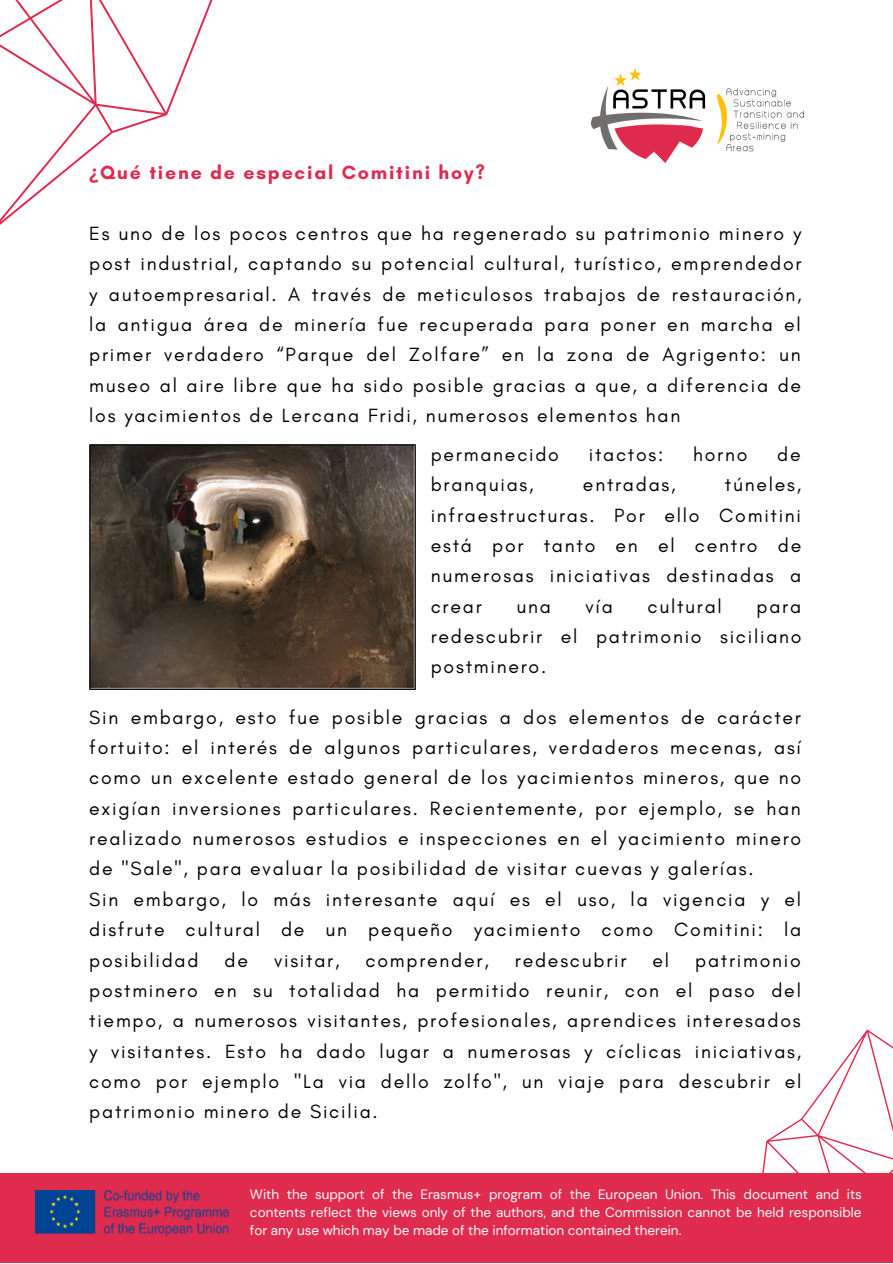
<style>
.page{position:relative;width:893px;height:1264px;background:#fff}
.page>*{position:absolute;margin:0;border:0;box-sizing:border-box;transform-origin:0 0}
.t1{font:19.5px/30.3px "Glacial Indifference";letter-spacing:.09em;color:#000;text-align:justify}
.t2{font:700 19.5px "Glacial Indifference";letter-spacing:.09em;color:#de2b4e}
.t3{font:13.5px/18px "DM Sans";color:#fff;text-align:justify}
.s1{font-family:"Noto Sans"}
</style>
<div class="page">
<div style="left:0;top:1173px;width:892px;height:89px;background:#de2b4e"></div>
<img style="left:591px;top:68px;width:212px;height:95px">
<img style="left:36px;top:1190px;width:192px;height:45px">
<svg style="left:762px;top:1029px;width:130px;height:144px"></svg>
<svg style="left:0;top:0;width:213px;height:225px"></svg>
<img style="left:89px;top:444px;width:326px;height:245px">
<p class="t2" style="left:89px;top:160px;width:397px"><span class="s1">¿</span>Qué tiene de especial Comitini hoy?</p>
<p class="t1" style="left:89px;top:218px;width:713px">Es uno de los pocos centros que ha regenerado su patrimonio minero y post industrial, captando su potencial cultural, turístico, emprendedor y autoempresarial. A través de meticulosos trabajos de restauración, la antigua área de minería fue recuperada para poner en marcha el primer verdadero “Parque del Zolfare” en la zona de Agrigento: un museo al aire libre que ha sido posible gracias a que, a diferencia de los yacimientos de Lercana Fridi, numerosos elementos han</p>
<p class="t1" style="left:430px;top:439px;width:130px">permanecido</p>
<p class="t1" style="left:588px;top:439px;width:76px">itactos:</p>
<p class="t1" style="left:693px;top:439px;width:56px">horno</p>
<p class="t1" style="left:777px;top:439px;width:25px">de</p>
<p class="t1" style="left:430px;top:469px;width:104px">branquias,</p>
<p class="t1" style="left:583px;top:469px;width:94px">entradas,</p>
<p class="t1" style="left:430px;top:469px;width:372px;text-indent:294px">túneles, infraestructuras. Por ello Comitini está por tanto en el centro de numerosas iniciativas destinadas a crear</p>
<p class="t1" style="left:516px;top:590px;width:36px">una</p>
<p class="t1" style="left:585px;top:590px;width:29px">vía</p>
<p class="t1" style="left:647px;top:590px;width:76px">cultural</p>
<p class="t1" style="left:430px;top:590px;width:372px;text-indent:326px">para redescubrir el patrimonio siciliano postminero.</p>
<p class="t1" style="left:89px;top:701px;width:713px;text-align:left">Sin embargo, esto fue posible gracias a dos elementos de carácter fortuito: el interés de algunos particulares, verdaderos mecenas, así como un excelente estado general de los yacimientos mineros, que no exigían inversiones particulares. Recientemente, por ejemplo, se han realizado numerosos estudios e inspecciones en el yacimiento minero de "Sale", para evaluar la posibilidad de visitar cuevas y galerías.<br>Sin embargo, lo más interesante aquí es el uso, la vigencia y el disfrute cultural de un pequeño yacimiento como Comitini: la posibilidad</p>
<p class="t1" style="left:224px;top:944px;width:25px">de</p>
<p class="t1" style="left:274px;top:944px;width:67px">visitar,</p>
<p class="t1" style="left:365px;top:944px;width:125px">comprender,</p>
<p class="t1" style="left:515px;top:944px;width:113px">redescubrir</p>
<p class="t1" style="left:652px;top:944px;width:18px">el</p>
<p class="t1" style="left:89px;top:944px;width:713px;text-indent:606px">patrimonio postminero en su totalidad ha permitido reunir, con el paso del tiempo, a numerosos visitantes, profesionales, aprendices interesados y visitantes. Esto ha dado lugar a numerosas y cíclicas iniciativas, como por ejemplo "La via dello zolfo", un viaje para descubrir el patrimonio minero de Sicilia.</p>
<p class="t3" style="left:250px;top:1185px;width:613px">With the support of the Erasmus+ program of the European Union. This document and its contents reflect the views only of the authors, and the Commission cannot be held responsible for any use which may be made of the information contained therein.</p>
</div>
